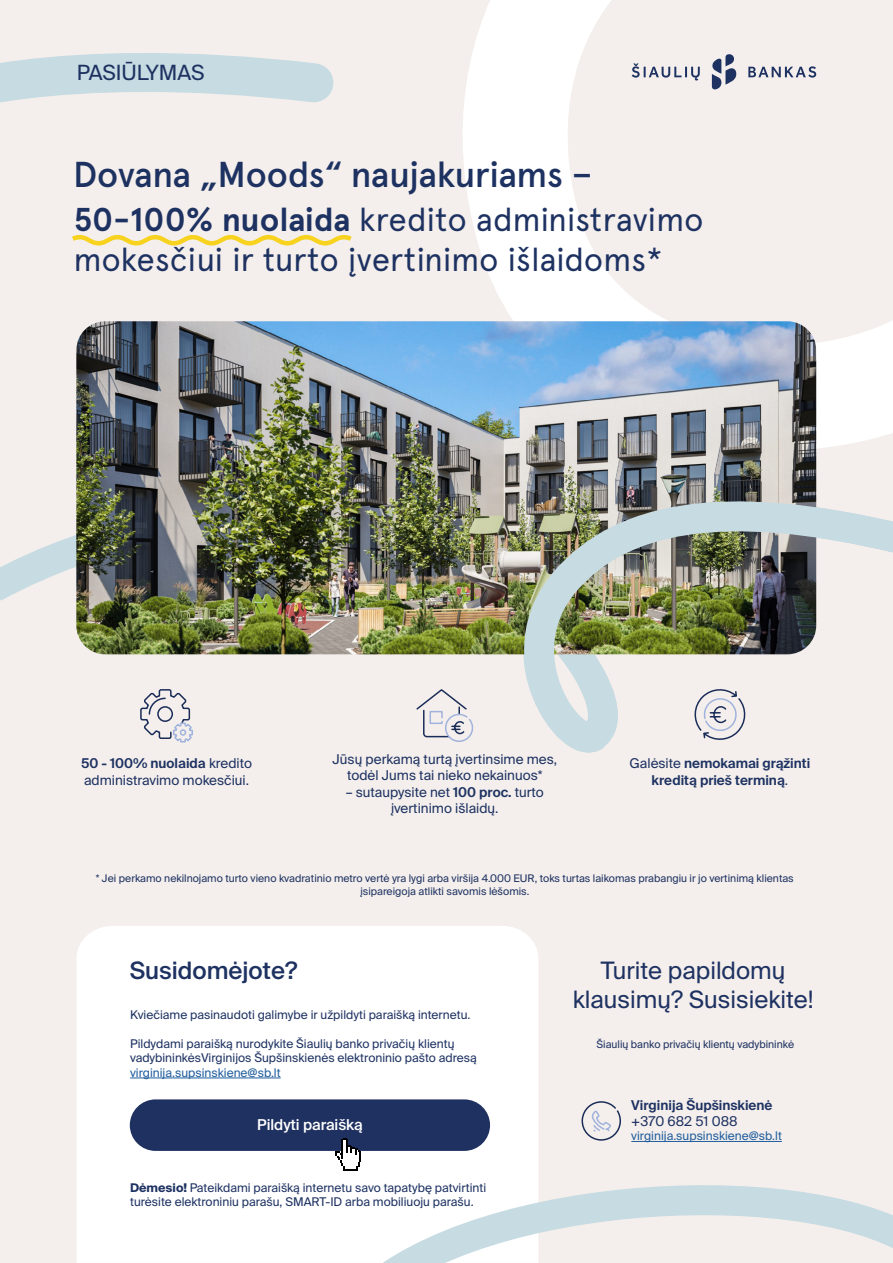
<style>
.page{position:relative;width:893px;height:1263px;background:#f4efec}
.page>*{position:absolute;margin:0;border:0;box-sizing:border-box;transform-origin:0 0}
.t1{font:500 36px "Apercu Pro";letter-spacing:-.005em;color:#1e3262}
.t2{font:33px/39.6px "Apercu Pro";letter-spacing:-.01em;color:#1e3262}
.t3{font:24px/28.8px "Suisse Intl";color:#1e3262;text-align:center}
.t4{font:500 24px "Suisse Intl";color:#1e3262}
.t5{font:21px "Suisse Intl";color:#1e3262}
.t6{font:500 15px "Suisse Intl";color:#fff}
.t7{font:13.5px/16.2px "Suisse Intl";color:#1e3262;text-align:center}
.t8{font:600 13.5px/16.2px "Suisse Intl";color:#1e3262;text-align:center}
.t9{font:12px/14.4px "Suisse Intl";color:#1e3262}
.t10{font:12px "Suisse Intl";color:#215e9e}
.t11{font:10.5px/12.6px "Suisse Intl";color:#1e3262;text-align:center}
.s1{font-weight:700}
.s2{font-weight:600}
.s3{font-weight:400}
</style>
<div class="page">
<svg style="left:463px;top:0;width:430px;height:440px"></svg>
<svg style="left:0;top:53px;width:334px;height:50px"></svg>
<div style="left:77px;top:926px;width:461px;height:337px;background:#fff"></div>
<svg style="left:311px;top:1169px;width:582px;height:94px"></svg>
<svg style="left:0;top:471px;width:817px;height:184px"></svg>
<img style="left:76px;top:321px;width:740px;height:333px">
<img style="left:500px;top:477px;width:393px;height:276px">
<div style="left:130px;top:1099px;width:360px;height:52px;background:#1f3161;border-radius:26px"></div>
<svg style="left:336px;top:1138px;width:25px;height:33px"></svg>
<svg style="left:632px;top:53px;width:184px;height:37px"></svg>
<svg style="left:582px;top:1101px;width:38px;height:40px"></svg>
<hr style="left:631px;top:1141px;width:151px;height:1px;background:#215e9e">
<hr style="left:130px;top:1077px;width:151px;height:1px;background:#215e9e">
<svg style="left:140px;top:689px;width:53px;height:54px"></svg>
<svg style="left:416px;top:689px;width:58px;height:53px"></svg>
<svg style="left:693px;top:686px;width:54px;height:57px"></svg>
<svg style="left:72px;top:235px;width:280px;height:11px"></svg>
<h3 class="t5" style="left:77px;top:60px;width:129px">PASIŪLYMAS</h3>
<h1 class="t1" style="left:73px;top:147px;width:521px">Dovana „Moods“ naujakuriams –</h1>
<h2 class="t2" style="left:73px;top:198px;width:632px"><span class="s1">50-100% nuolaida</span> kredito administravimo mokesčiui ir turto įvertinimo išlaidoms*</h2>
<p class="t7" style="left:332px;top:751px;width:226px">Jūsų perkamą turtą įvertinsime mes, todėl Jums tai nieko nekainuos*</p>
<p class="t7" style="left:346px;top:784px;width:200px">– sutaupysite net <span class="s2">100 proc.</span> turto įvertinimo išlaidų.</p>
<p class="t7" style="left:81px;top:755px;width:172px;text-align:left"><span class="s2">50 - 100% nuolaida</span> kredito administravimo mokesčiui.</p>
<p class="t8" style="left:630px;top:755px;width:182px"><span class="s3">Galėsite</span> nemokamai grąžinti kreditą prieš terminą<span class="s3">.</span></p>
<p class="t11" style="left:96px;top:872px;width:699px">* Jei perkamo nekilnojamo turto vieno kvadratinio metro vertė yra lygi arba viršija 4.000 EUR, toks turtas laikomas prabangiu ir jo vertinimą klientas įsipareigoja atlikti savomis lėšomis.</p>
<h3 class="t4" style="left:130px;top:957px;width:169px">Susidomėjote?</h3>
<p class="t9" style="left:130px;top:1008px;width:342px">Kviečiame pasinaudoti galimybe ir užpildyti paraišką internetu.</p>
<p class="t9" style="left:130px;top:1036px;width:348px">Pildydami paraišką nurodykite Šiaulių banko privačių klientų vadybininkėsVirginijos Šupšinskienės elektroninio pašto adresą</p>
<p class="t10" style="left:130px;top:1065px;width:152px">virginija.supsinskiene@sb.lt</p>
<p class="t6" style="left:257px;top:1116px;width:107px">Pildyti paraišką</p>
<p class="t9" style="left:130px;top:1180px;width:358px"><span class="s1">Dėmesio!</span> Pateikdami paraišką internetu savo tapatybę patvirtinti turėsite elektroniniu parašu, SMART-ID arba mobiliuoju parašu.</p>
<h3 class="t3" style="left:573px;top:957px;width:242px">Turite papildomų klausimų? Susisiekite!</h3>
<p class="t11" style="left:596px;top:1038px;width:199px">Šiaulių banko privačių klientų vadybininkė</p>
<p class="t8" style="left:631px;top:1097px;width:143px">Virginija Šupšinskienė</p>
<p class="t7" style="left:631px;top:1113px;width:108px">+370 682 51 088</p>
<p class="t10" style="left:631px;top:1129px;width:152px">virginija.supsinskiene@sb.lt</p>
</div>
